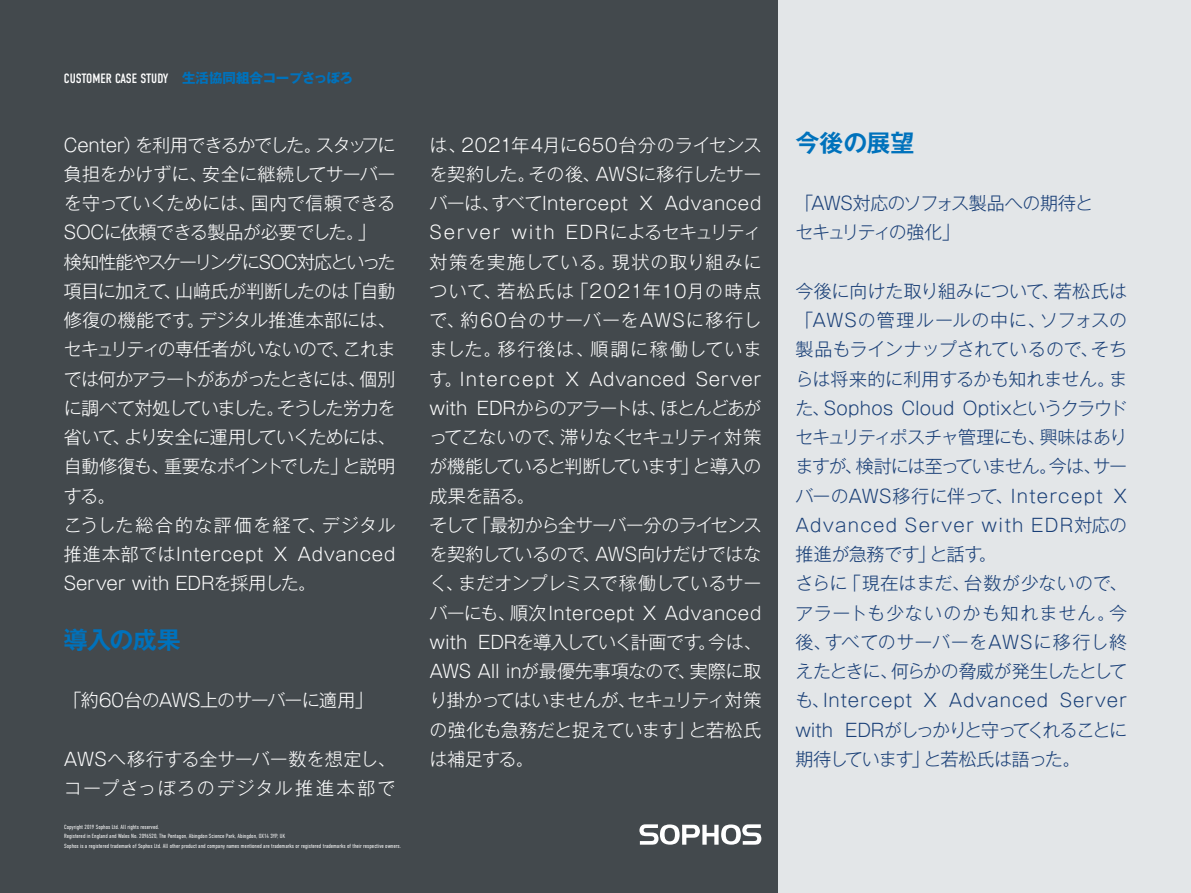
<style>
.page{position:relative;width:1191px;height:893px;background:#43494d}
.page>*{position:absolute;margin:0;border:0;box-sizing:border-box;transform-origin:0 0}
.t1{font:700 24px "Gothic MB101 Pro De";letter-spacing:-.015em;color:#0072bc}
.t2{font:300 18px/29.2px "Gothic MB101 Pro";letter-spacing:-.015em;color:#fff}
.t3{font:300 18px/29.2px "Gothic MB101 Pro";letter-spacing:-.005em;color:#193f77}
.t4{font:300 18px/29.2px "Gothic MB101 Pro";letter-spacing:.055em;color:#fff}
.t5{font:300 18px/29.2px "Gothic MB101 Pro";letter-spacing:-.055em;color:#193f77}
.t6{font:300 18px "Gothic MB101 Pro";letter-spacing:-.035em;color:#fff}
.t7{font:13.5px "DIN Condensed";color:#fff}
.t8{font:300 6px/9.3px "DIN Condensed";color:#fff}
.s1{font-family:"Gothic MB101 Pro";font-weight:700;color:#0072bc}
</style>
<div class="page">
<svg style="left:639px;top:824px;width:122px;height:21px"></svg>
<div style="left:778px;top:0;width:413px;height:893px;background:#e3e6e8"></div>
<p class="t7" style="left:64px;top:71px;width:291px">CUSTOMER CASE STUDY <span class="s1">生活協同組合コープさっぽろ</span></p>
<p class="t2" style="left:64px;top:128px;width:333px">Center）を利用できるかでした。スタッフに負担をかけずに、安全に継続してサーバーを守っていくためには、国内で信頼できる<br>SOCに依頼できる製品が必要でした。」検知性能やスケーリングにSOC対応といった項目に加えて、山﨑氏が判断したのは「自動修復の機能です。デジタル推進本部には、セキュリティの専任者がいないので、これまでは何かアラートがあがったときには、個別に調べて対処していました。そうした労力を省いて、より安全に運用していくためには、自動修復も、重要なポイントでした」と説明する。<br>こうした総合的な評価を経て、デジタル推進本部ではIntercept X Advanced<br>Server with EDRを採用した。</p>
<h1 class="t1" style="left:64px;top:620px;width:119px">導入の成果</h1>
<p class="t6" style="left:64px;top:685px;width:310px">「約60台のAWS上のサーバーに適用」</p>
<p class="t4" style="left:64px;top:742px;width:333px">AWSへ移行する全サーバー数を想定し、コープさっぽろのデジタル推進本部で</p>
<p class="t8" style="left:64px;top:822px;width:338px">Copyright 2019 Sophos Ltd. All rights reserved.<br>Registered in England and Wales No. 2096520, The Pentagon, Abingdon Science Park, Abingdon, OX14 3YP, UK<br>Sophos is a registered trademark of Sophos Ltd. All other product and company names mentioned are trademarks or registered trademarks of their respective owners.</p>
<p class="t2" style="left:429px;top:128px;width:333px">は、2021年4月に650台分のライセンスを契約した。その後、AWSに移行したサーバーは、すべてIntercept X Advanced<br>Server with EDRによるセキュリティ対策を実施している。現状の取り組みについて、若松氏は「2021年10月の時点で、約60台のサーバーをAWSに移行しました。移行後は、順調に稼働しています。Intercept X Advanced Server with EDRからのアラートは、ほとんどあがってこないので、滞りなくセキュリティ対策が機能していると判断しています」と導入の成果を語る。<br>そして「最初から全サーバー分のライセンスを契約しているので、AWS向けだけではなく、まだオンプレミスで稼働しているサーバーにも、順次Intercept X Advanced with EDRを導入していく計画です。今は、<br>AWS All inが最優先事項なので、実際に取り掛かってはいませんが、セキュリティ対策の強化も急務だと捉えています」と若松氏は補足する。</p>
<h1 class="t1" style="left:795px;top:122px;width:121px">今後の展望</h1>
<p class="t5" style="left:795px;top:186px;width:299px">「AWS対応のソフォス製品への期待とセキュリティの強化」</p>
<p class="t3" style="left:795px;top:274px;width:333px">今後に向けた取り組みについて、若松氏は「AWSの管理ルールの中に、ソフォスの製品もラインナップされているので、そちらは将来的に利用するかも知れません。また、Sophos Cloud Optixというクラウドセキュリティポスチャ管理にも、興味はありますが、検討には至っていません。今は、サーバーのAWS移行に伴って、Intercept X<br>Advanced Server with EDR対応の推進が急務です」と話す。<br>さらに「現在はまだ、台数が少ないので、アラートも少ないのかも知れません。今後、すべてのサーバーをAWSに移行し終えたときに、何らかの脅威が発生したとしても、Intercept X Advanced Server with EDRがしっかりと守ってくれることに期待しています」と若松氏は語った。</p>
</div>
